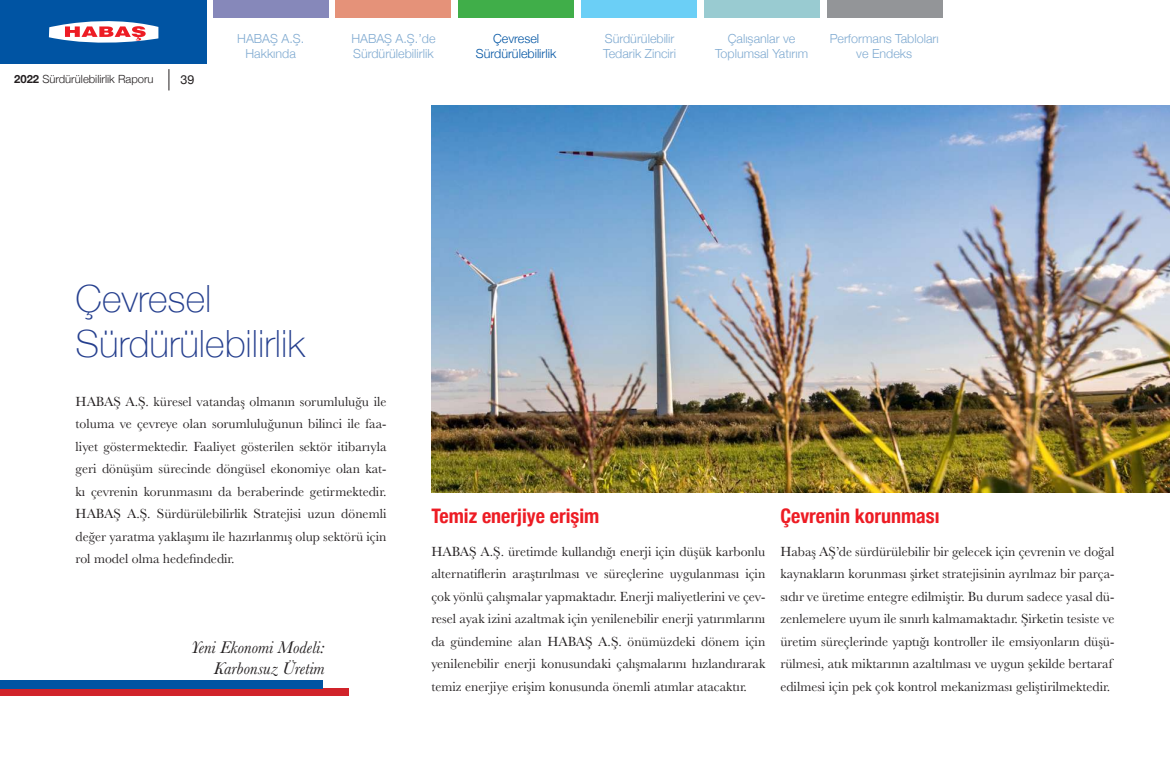
<style>
.page{position:relative;width:1170px;height:780px;background:#fff}
.page>*{position:absolute;margin:0;border:0;box-sizing:border-box;transform-origin:0 0}
.baslık---1{font:100 37.5px/45px "Helvetica Neue";color:#253f8e}
.helve-bold_condens-bas{font:700 condensed 20px "Helvetica Neue";color:#ed1c24}
.spot--1{font:italic 17.5px/21px "Baskerville";color:#231f20;text-align:right}
.a--metin_--1{font:13.75px/22.5px "Baskerville";color:#231f20;text-align:justify}
.t1{font:300 12.5px/15px "Helvetica Neue";color:#80aad1;text-align:center}
.t2{font:300 12.5px/15px "Helvetica Neue";color:#0054a3;text-align:center}
.t3{font:12.5px "Helvetica Neue";color:#231f20}
.t4{font:300 11.25px "Helvetica Neue";color:#231f20}
.s1{font-weight:700}
</style>
<div class="page">
<svg style="left:169px;top:69px;width:1px;height:21px"></svg>
<div style="left:0;top:0;width:206px;height:64px;background:#0054a3"></div>
<svg style="left:49px;top:21px;width:109px;height:22px;background:#cbabbb"></svg>
<div style="left:213px;top:0;width:115px;height:18px;background:#8688ba"></div>
<div style="left:335px;top:0;width:116px;height:18px;background:#e59279"></div>
<div style="left:458px;top:0;width:116px;height:18px;background:#40ae49"></div>
<div style="left:704px;top:0;width:115px;height:18px;background:#99cbd1"></div>
<div style="left:581px;top:0;width:115px;height:18px;background:#6bcff6"></div>
<div style="left:826px;top:0;width:116px;height:18px;background:#939598"></div>
<img style="left:431px;top:105px;width:738px;height:387px">
<svg style="left:0;top:687px;width:349px;height:8px;background:#b62b3c"></svg>
<div style="left:0;top:679px;width:322px;height:9px;background:#0054a3"></div>
<p class="t4" style="left:14px;top:70px;width:141px"><span class="s1">2022</span> Sürdürülebilirlik Raporu</p>
<p class="t3" style="left:180px;top:70px;width:15px">39</p>
<p class="t1" style="left:237px;top:30px;width:68px">HABAŞ A.Ş.<br>Hakkında</p>
<p class="t1" style="left:351px;top:30px;width:86px;text-align:left">HABAŞ A.Ş.’de<br>Sürdürülebilirlik</p>
<p class="t2" style="left:476px;top:30px;width:82px">Çevresel<br>Sürdürülebilirlik</p>
<p class="t1" style="left:603px;top:30px;width:74px;text-align:left">Sürdürülebilir<br>Tedarik Zinciri</p>
<p class="t1" style="left:715px;top:30px;width:95px">Çalışanlar ve<br>Toplumsal Yatırım</p>
<p class="t1" style="left:829px;top:30px;width:111px">Performans Tabloları ve Endeks</p>
<p class="baslık---1" style="left:76px;top:274px;width:231px">Çevresel<br>Sürdürülebilirlik</p>
<p class="a--metin_--1" style="left:76px;top:390px;width:312px">HABAŞ A.Ş. küresel vatandaş olmanın sorumluluğu ile toluma ve çevreye olan sorumluluğunun bilinci ile faa&shy;liyet göstermektedir. Faaliyet gösterilen sektör itibarıyla geri dönüşüm sürecinde döngüsel ekonomiye olan kat&shy;kı çevrenin korunmasını da beraberinde getirmektedir.<br>HABAŞ A.Ş. Sürdürülebilirlik Stratejisi uzun dönemli değer yaratma yaklaşımı ile hazırlanmış olup sektörü için rol model olma hedefindedir.</p>
<p class="spot--1" style="left:191px;top:637px;width:135px">Yeni Ekonomi Modeli:<br>Karbonsuz Üretim</p>
<p class="helve-bold_condens-bas" style="left:431px;top:499px;width:169px">Temiz enerjiye erişim</p>
<p class="a--metin_--1" style="left:431px;top:540px;width:335px">HABAŞ A.Ş. üretimde kullandığı enerji için düşük karbonlu alternatiflerin araştırılması ve süreçlerine uygulanması için çok yönlü çalışmalar yapmaktadır. Enerji maliyetlerini ve çev&shy;resel ayak izini azaltmak için yenilenebilir enerji yatırımlarını da gündemine alan HABAŞ A.Ş. önümüzdeki dönem için yenilenebilir enerji konusundaki çalışmalarını hızlandırarak temiz enerjiye erişim konusunda önemli atımlar atacaktır.</p>
<p class="helve-bold_condens-bas" style="left:780px;top:499px;width:161px">Çevrenin korunması</p>
<p class="a--metin_--1" style="left:780px;top:540px;width:335px;text-align:left">Habaş AŞ’de sürdürülebilir bir gelecek için çevrenin ve doğal kaynakların korunması şirket stratejisinin ayrılmaz bir parça&shy;sıdır ve üretime entegre edilmiştir. Bu durum sadece yasal dü&shy;zenlemelere uyum ile sınırlı kalmamaktadır. Şirketin tesiste ve üretim süreçlerinde yaptığı kontroller ile emsiyonların düşü&shy;rülmesi, atık miktarının azaltılması ve uygun şekilde bertaraf edilmesi için pek çok kontrol mekanizması geliştirilmektedir.</p>
</div>
